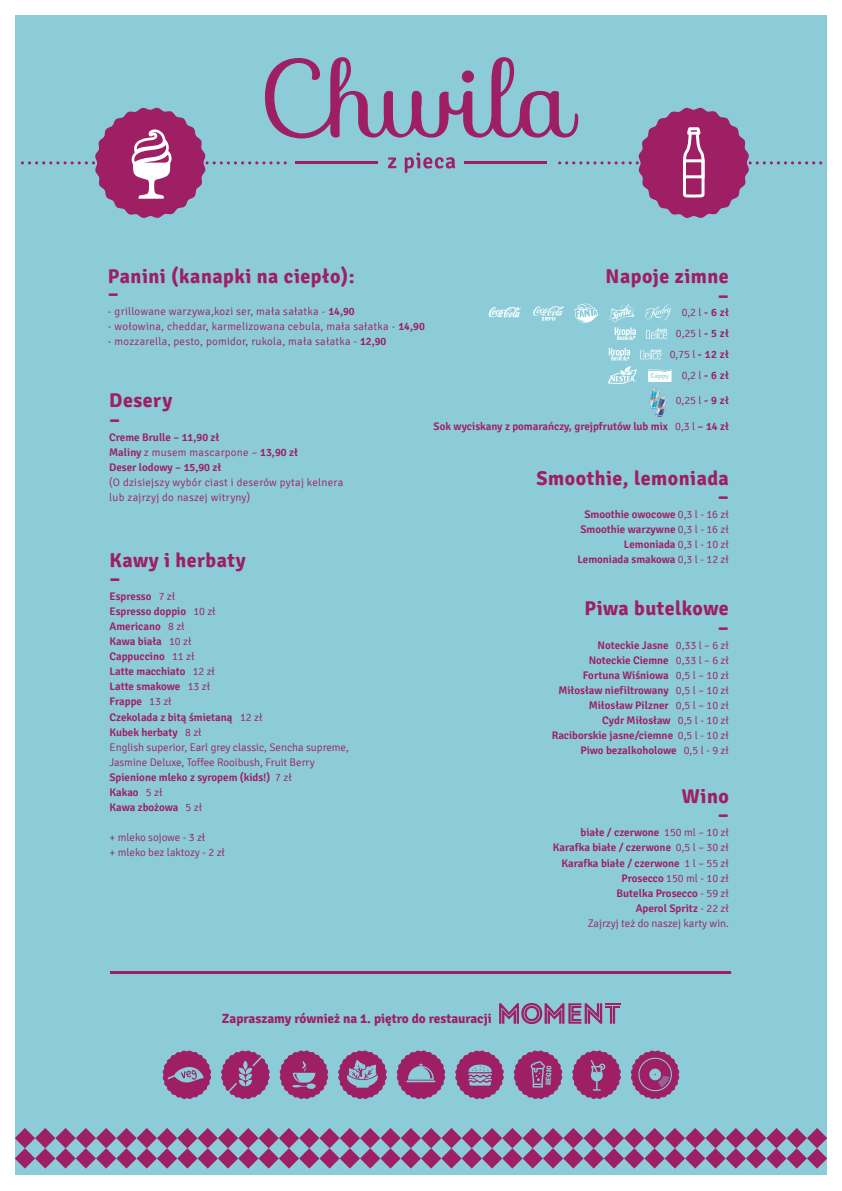
<style>
.page{position:relative;width:842px;height:1191px;background:#fff}
.page>*{position:absolute;margin:0;border:0;box-sizing:border-box;transform-origin:0 0}
.t1{font:700 20px/18.6px "Signika";letter-spacing:.025em;color:#9e1f63;text-align:right}
.t2{font:700 13.3px "Signika";color:#9e1f63}
.t3{font:600 11px/15px "Signika";color:#9e1f63;text-align:right}
.t4{font:300 11px/21px "Signika";letter-spacing:.025em;color:#9e1f63}
.t5{font:300 11px/15px "Signika";color:#9e1f63}
.t6{font:7.4px "Golonka FA";color:#8bccd8}
.s1{font-weight:600}
.s2{font-weight:300}
</style>
<div class="page">
<div style="left:15px;top:16px;width:812px;height:1159px;background:#8bccd8"></div>
<svg style="left:15px;top:1128px;width:812px;height:40px"></svg>
<svg style="left:499px;top:1003px;width:121px;height:21px"></svg>
<svg style="left:21px;top:15px;width:801px;height:203px"></svg>
<hr style="left:111px;top:971px;width:620px;height:2px;background:#9e1f63">
<svg style="left:163px;top:1050px;width:48px;height:49px"></svg>
<svg style="left:221px;top:1050px;width:49px;height:49px"></svg>
<svg style="left:631px;top:1050px;width:48px;height:49px"></svg>
<svg style="left:455px;top:1050px;width:49px;height:49px"></svg>
<svg style="left:280px;top:1050px;width:48px;height:49px"></svg>
<svg style="left:397px;top:1050px;width:48px;height:49px"></svg>
<svg style="left:514px;top:1050px;width:48px;height:49px"></svg>
<svg style="left:572px;top:1050px;width:49px;height:49px"></svg>
<svg style="left:338px;top:1050px;width:49px;height:49px"></svg>
<svg style="left:489px;top:307px;width:32px;height:10px"></svg>
<svg style="left:645px;top:304px;width:26px;height:17px"></svg>
<svg style="left:533px;top:306px;width:31px;height:15px"></svg>
<svg style="left:646px;top:328px;width:22px;height:11px"></svg>
<svg style="left:608px;top:304px;width:28px;height:36px"></svg>
<svg style="left:608px;top:348px;width:63px;height:37px"></svg>
<svg style="left:574px;top:304px;width:25px;height:19px"></svg>
<img style="left:649px;top:387px;width:18px;height:31px">
<h1 class="t1" style="left:108px;top:267px;width:248px;line-height:17.2px;text-align:left">Panini (kanapki na ciepło): –</h1>
<p class="t4" style="left:108px;top:301px;width:248px">- grillowane warzywa,kozi ser, mała sałatka - <span class="s1">14,90</span></p>
<p class="t4" style="left:108px;top:316px;width:318px">- wołowina, cheddar, karmelizowana cebula, mała sałatka - <span class="s1">14,90</span></p>
<p class="t4" style="left:108px;top:331px;width:280px">- mozzarella, pesto, pomidor, rukola, mała sałatka - <span class="s1">12,90</span></p>
<h1 class="t1" style="left:109px;top:392px;width:65px;text-align:left">Desery –</h1>
<p class="t3" style="left:109px;top:430px;width:190px;text-align:left">Creme Brulle – 11,90 zł<br>Maliny <span class="s2">z musem mascarpone –</span> 13,90 zł<br>Deser lodowy – 15,90 zł</p>
<p class="t4" style="left:109px;top:475px;width:235px;line-height:15px">(O dzisiejszy wybór ciast i deserów pytaj kelnera lub zajrzyj do naszej witryny)</p>
<h1 class="t1" style="left:110px;top:551px;width:138px;text-align:left">Kawy i herbaty –</h1>
<p class="t3" style="left:110px;top:589px;width:241px;text-align:left">Espresso <span class="s2">7 zł<br></span>Espresso doppio <span class="s2">10 zł<br></span>Americano <span class="s2">8 zł<br></span>Kawa biała <span class="s2">10 zł<br></span>Cappuccino <span class="s2">11 zł<br></span>Latte macchiato <span class="s2">12 zł<br></span>Latte smakowe <span class="s2">13 zł<br></span>Frappe <span class="s2">13 zł<br></span>Czekolada z bitą śmietaną <span class="s2">12 zł<br></span>Kubek herbaty <span class="s2">8 zł<br>English superior, Earl grey classic, Sencha supreme,<br>Jasmine Deluxe, Toffee Rooibush, Fruit Berry<br></span>Spienione mleko z syropem (kids!) <span class="s2">7 zł<br></span>Kakao <span class="s2">5 zł<br></span>Kawa zbożowa <span class="s2">5 zł</span></p>
<p class="t5" style="left:110px;top:829px;width:117px">+ mleko sojowe - 3 zł<br>+ mleko bez laktozy - 2 zł</p>
<h1 class="t1" style="left:606px;top:267px;width:125px">Napoje zimne –</h1>
<p class="t4" style="left:670px;top:302px;width:61px;text-align:right">0,2 l <span class="s1">- 6 zł<br></span>0,25 l <span class="s1">- 5 zł<br></span>0,75 l <span class="s1">- 12 zł<br></span>0,2 l <span class="s1">- 6 zł</span></p>
<p class="t4" style="left:676px;top:390px;width:55px">0,25 l <span class="s1">- 9 zł</span></p>
<p class="t3" style="left:434px;top:419px;width:297px">Sok wyciskany z pomarańczy, grejpfrutów lub mix <span class="s2">0,3 l</span> – 14 zł</p>
<h1 class="t1" style="left:536px;top:469px;width:194px">Smoothie, lemoniada –</h1>
<p class="t3" style="left:577px;top:507px;width:153px">Smoothie owocowe <span class="s2">0,3 l - 16 zł<br></span>Smoothie warzywne <span class="s2">0,3 l - 16 zł<br></span>Lemoniada <span class="s2">0,3 l - 10 zł<br></span>Lemoniada smakowa <span class="s2">0,3 l - 12 zł</span></p>
<h1 class="t1" style="left:584px;top:599px;width:146px">Piwa butelkowe –</h1>
<p class="t3" style="left:552px;top:637px;width:179px">Noteckie Jasne <span class="s2">0,33 l – 6 zł<br></span>Noteckie Ciemne <span class="s2">0,33 l – 6 zł<br></span>Fortuna Wiśniowa <span class="s2">0,5 l – 10 zł<br></span>Miłosław niefiltrowany <span class="s2">0,5 l – 10 zł<br></span>Miłosław Pilzner <span class="s2">0,5 l – 10 zł<br></span>Cydr Miłosław <span class="s2">0,5 l - 10 zł<br></span>Raciborskie jasne/ciemne <span class="s2">0,5 l - 10 zł<br></span>Piwo bezalkoholowe <span class="s2">0,5 l - 9 zł</span></p>
<h1 class="t1" style="left:682px;top:787px;width:48px">Wino –</h1>
<p class="t3" style="left:553px;top:825px;width:178px">białe / czerwone <span class="s2">150 ml – 10 zł<br></span>Karafka białe / czerwone <span class="s2">0,5 l – 30 zł<br></span>Karafka białe / czerwone <span class="s2">1 l – 55 zł<br></span>Prosecco <span class="s2">150 ml - 10 zł<br></span>Butelka Prosecco <span class="s2">- 59 zł<br></span>Aperol Spritz <span class="s2">- 22 zł<br>Zajrzyj też do naszej karty win.</span></p>
<p class="t2" style="left:222px;top:1010px;width:271px">Zapraszamy również na 1. piętro do restauracji</p>
<p class="t6" style="left:544px;top:1085px;width:21px;rotate:-87deg">REGIO</p>
</div>
